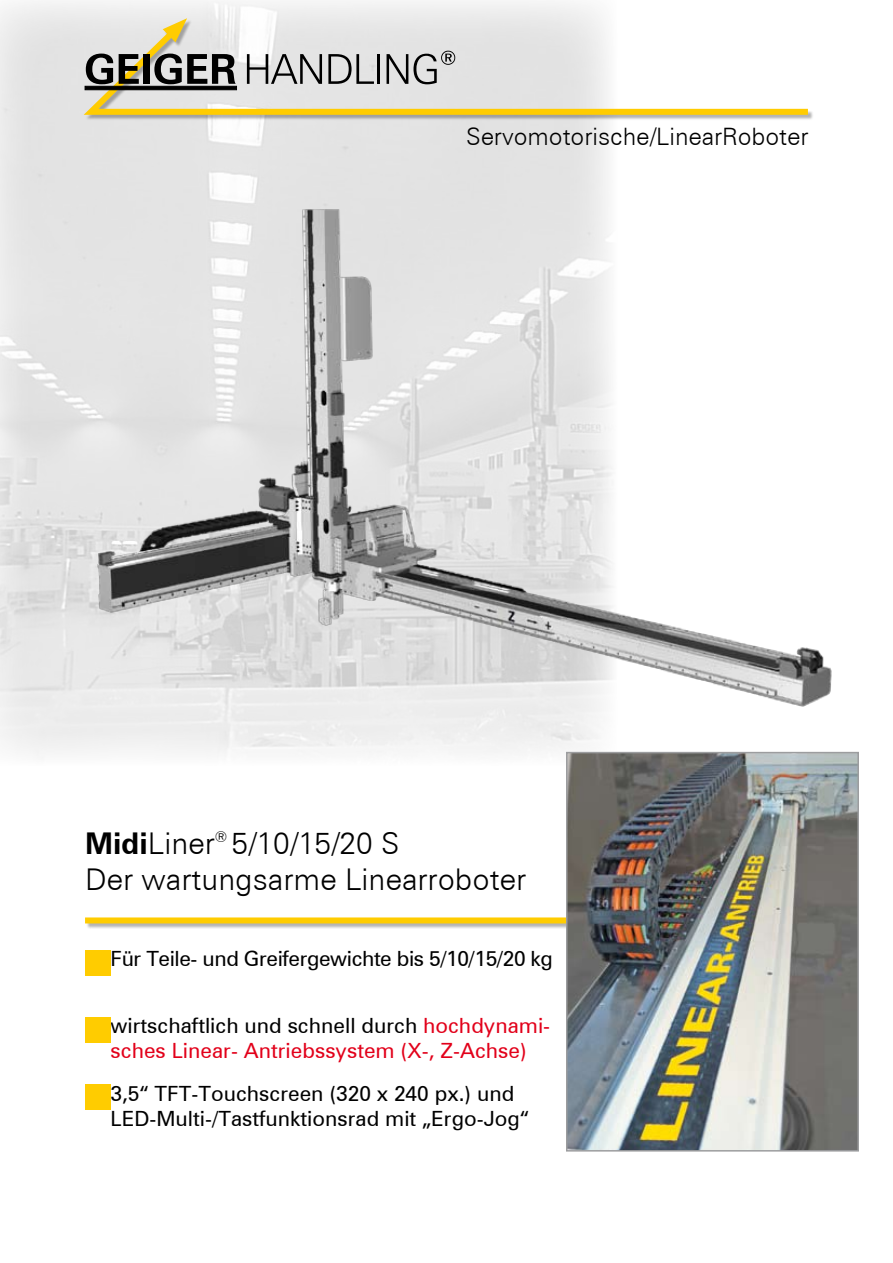
<style>
.page{position:relative;width:893px;height:1263px;background:#fff}
.page>*{position:absolute;margin:0;border:0;box-sizing:border-box;transform-origin:0 0}
.t1{font:300 30px/36px "Zurich BT";color:#000}
.t2{font:300 24px "Zurich BT";color:#000}
.t3{font:21px/25.2px "Zurich BT";color:#e2001a}
.t4{font:21px/25.2px "Zurich BT";color:#000}
.t5{font:21px "Zurich BT";letter-spacing:-.02em;color:#000}
.s1{font-weight:700}
.s2{color:#000}
</style>
<div class="page">
<div style="left:85px;top:19px;width:729px;height:102px;background:#000;opacity:.3"></div>
<svg style="left:76px;top:20px;width:738px;height:98px"></svg>
<svg style="left:163px;top:18px;width:24px;height:24px"></svg>
<svg style="left:86px;top:54px;width:27px;height:30px"></svg>
<svg style="left:119px;top:54px;width:20px;height:30px"></svg>
<div style="left:143px;top:54px;width:7px;height:30px;background:#000"></div>
<svg style="left:154px;top:54px;width:82px;height:30px;background:#6d6d6d"></svg>
<svg style="left:85px;top:86px;width:152px;height:4px"></svg>
<svg style="left:247px;top:54px;width:75px;height:30px;background:#a7a7a7"></svg>
<svg style="left:328px;top:54px;width:46px;height:30px"></svg>
<hr style="left:377px;top:54px;width:3px;height:30px;background:#000">
<svg style="left:387px;top:51px;width:68px;height:33px;background:#b0b0b0"></svg>
<img style="left:85px;top:142px;width:774px;height:621px">
<div style="left:85px;top:950px;width:26px;height:26px;background:#fc0"></div>
<div style="left:85px;top:1018px;width:26px;height:25px;background:#fc0"></div>
<div style="left:85px;top:1085px;width:26px;height:25px;background:#fc0"></div>
<div style="left:86px;top:918px;width:728px;height:11px;background:#000;opacity:.3"></div>
<div style="left:85px;top:917px;width:723px;height:6px;background:#fc0"></div>
<img style="left:569px;top:755px;width:287px;height:393px">
<div style="left:566px;top:752px;width:293px;height:399px;border:2px solid #9c9d9f"></div>
<p class="t2" style="left:466px;top:122px;width:344px">Servomotorische/LinearRoboter</p>
<h1 class="t1" style="left:85px;top:825px;width:443px"><span class="s1">Midi</span>Liner<sup>®</sup> 5/10/15/20 S<br>Der wartungsarme Linearroboter</h1>
<p class="t5" style="left:111px;top:945px;width:444px">Für Teile- und Greifergewichte bis 5/10/15/20 kg</p>
<p class="t3" style="left:111px;top:1013px;width:441px"><span class="s2">wirtschaftlich und schnell durch</span> hochdynami&shy;sches Linear- Antriebssystem (X-, Z-Achse)</p>
<p class="t4" style="left:111px;top:1080px;width:420px">3,5“ TFT-Touchscreen (320 x 240 px.) und<br>LED-Multi-/Tastfunktionsrad mit „Ergo-Jog“</p>
</div>
